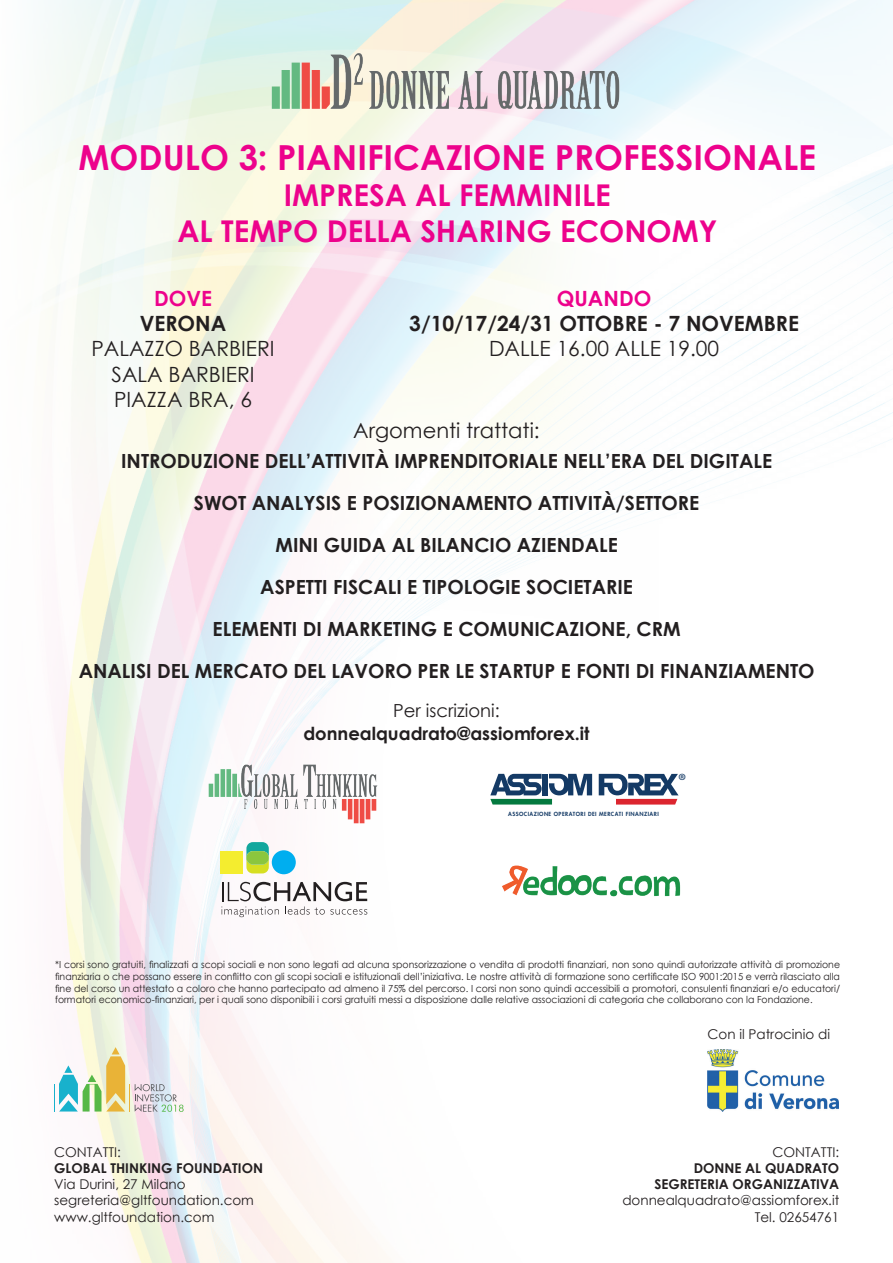
<style>
.page{position:relative;width:893px;height:1263px;background:#fff}
.page>*{position:absolute;margin:0;border:0;box-sizing:border-box;transform-origin:0 0}
.t1{font:700 34.5px "Century Gothic";color:#ed028c}
.t2{font:700 30px/36px "Century Gothic";color:#ed028c;text-align:center}
.t3{font:21px/25.2px "Century Gothic";color:#231f20;text-align:center}
.t4{font:700 21px "Century Gothic";color:#231f20}
.t5{font:700 21px "Century Gothic";color:#ed028c}
.t6{font:700 19.5px/42px "Century Gothic";color:#231f20;text-align:center}
.t7{font:19.35px "Myriad Pro";color:#143a65}
.t8{font:700 18px "Century Gothic";color:#231f20}
.t9{font:18px "Century Gothic";color:#231f20}
.t10{font:13.5px/16.2px "Century Gothic";color:#231f20}
.t11{font:700 13.5px/16.2px "Century Gothic";color:#231f20;text-align:right}
.t12{font:9.75px/11.7px "Century Gothic";color:#231f20;text-align:justify;scale:.96 1}
.t13{font:800 5.55px "Futura Std";letter-spacing:.08em;color:#143a65}
</style>
<div class="page">
<img style="left:39px;top:0;width:854px;height:1263px">
<img style="left:267px;top:48px;width:357px;height:66px">
<img style="left:497px;top:861px;width:189px;height:37px">
<div style="left:272px;top:850px;width:24px;height:24px;background:#00aeef;border-radius:50%"></div>
<div style="left:221px;top:851px;width:22px;height:22px;background:#f4ed2f"></div>
<svg style="left:246px;top:842px;width:23px;height:31px"></svg>
<div style="left:246px;top:851px;width:23px;height:13px;background:#8bc63e;border-radius:6px"></div>
<svg style="left:222px;top:882px;width:145px;height:35px"></svg>
<img style="left:205px;top:764px;width:177px;height:59px">
<svg style="left:599px;top:774px;width:80px;height:30px"></svg>
<div style="left:552px;top:799px;width:64px;height:5px;background:#fff"></div>
<svg style="left:490px;top:774px;width:102px;height:30px"></svg>
<img style="left:708px;top:1050px;width:131px;height:62px">
<svg style="left:54px;top:1047px;width:130px;height:65px"></svg>
<h1 class="t1" style="left:79px;top:132px;width:739px">MODULO 3: PIANIFICAZIONE PROFESSIONALE</h1>
<h2 class="t2" style="left:177px;top:176px;width:542px">IMPRESA AL FEMMINILE<br>AL TEMPO DELLA SHARING ECONOMY</h2>
<h3 class="t5" style="left:154px;top:282px;width:59px">DOVE</h3>
<h3 class="t4" style="left:140px;top:308px;width:88px">VERONA</h3>
<h3 class="t3" style="left:91px;top:336px;width:185px">PALAZZO BARBIERI<br>SALA BARBIERI<br>PIAZZA BRA, 6</h3>
<h3 class="t5" style="left:557px;top:282px;width:96px">QUANDO</h3>
<h3 class="t4" style="left:409px;top:308px;width:391px">3/10/17/24/31 OTTOBRE - 7 NOVEMBRE</h3>
<h3 class="t3" style="left:489px;top:336px;width:232px">DALLE 16.00 ALLE 19.00</h3>
<h3 class="t3" style="left:353px;top:417px;width:188px">Argomenti trattati:</h3>
<p class="t6" style="left:79px;top:439px;width:737px">INTRODUZIONE DELL’ATTIVITÀ IMPRENDITORIALE NELL’ERA DEL DIGITALE<br>SWOT ANALYSIS E POSIZIONAMENTO ATTIVITÀ/SETTORE<br>MINI GUIDA AL BILANCIO AZIENDALE<br>ASPETTI FISCALI E TIPOLOGIE SOCIETARIE<br>ELEMENTI DI MARKETING E COMUNICAZIONE, CRM<br>ANALISI DEL MERCATO DEL LAVORO PER LE STARTUP E FONTI DI FINANZIAMENTO</p>
<h3 class="t9" style="left:393px;top:698px;width:108px">Per iscrizioni:</h3>
<h3 class="t8" style="left:303px;top:720px;width:288px">donnealquadrato@assiomforex.it</h3>
<p class="t13" style="left:508px;top:810px;width:152px">ASSOCIAZIONE OPERATORI DEI MERCATI FINANZIARI</p>
<h3 class="t7" style="left:678px;top:769px;width:10px">®</h3>
<p class="t12" style="left:55px;top:958px;width:819px">*I corsi sono gratuiti, finalizzati a scopi sociali e non sono legati ad alcuna sponsorizzazione o vendita di prodotti finanziari, non sono quindi autorizzate attività di promozione finanziaria o che possano essere in conflitto con gli scopi sociali e istituzionali dell’iniziativa. Le nostre attività di formazione sono certificate ISO 9001:2015 e verrà rilasciato alla fine del corso un attestato a coloro che hanno partecipato ad almeno il 75% del percorso. I corsi non sono quindi accessibili a promotori, consulenti finanziari e/o educatori/ formatori economico-finanziari, per i quali sono disponibili i corsi gratuiti messi a disposizione dalle relative associazioni di categoria che collaborano con la Fondazione.</p>
<h3 class="t10" style="left:54px;top:1143px;width:68px">CONTATTI:</h3>
<h3 class="t11" style="left:54px;top:1159px;width:210px">GLOBAL THINKING FOUNDATION</h3>
<h3 class="t10" style="left:54px;top:1176px;width:201px">Via Durini, 27 Milano segreteria@gltfoundation.com www.gltfoundation.com</h3>
<h3 class="t10" style="left:708px;top:1026px;width:124px">Con il Patrocinio di</h3>
<h3 class="t10" style="left:772px;top:1143px;width:68px">CONTATTI:</h3>
<h3 class="t11" style="left:654px;top:1159px;width:186px">DONNE AL QUADRATO<br>SEGRETERIA ORGANIZZATIVA</h3>
<h3 class="t10" style="left:622px;top:1192px;width:218px;text-align:right">donnealquadrato@assiomforex.it<br>Tel. 02654761</h3>
</div>
